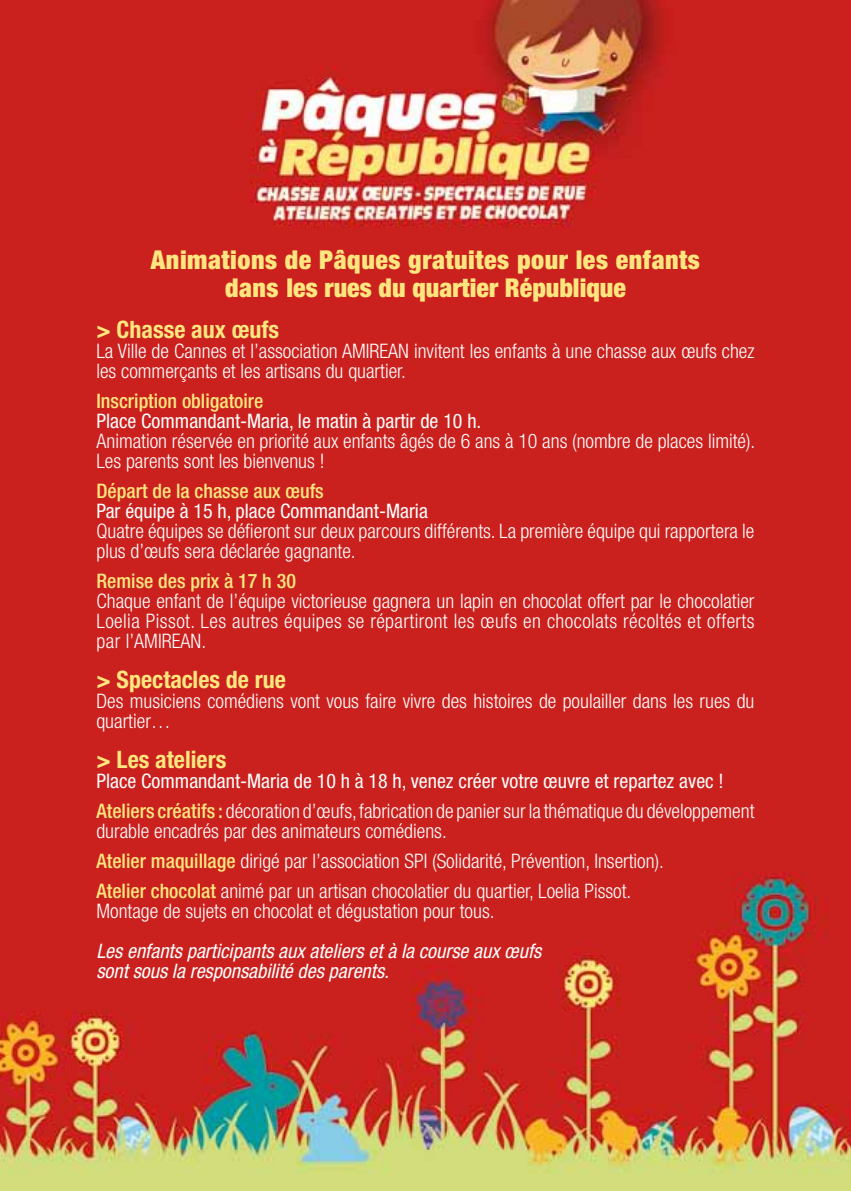
<style>
.page{position:relative;width:851px;height:1191px;background:#fff}
.page>*{position:absolute;margin:0;border:0;box-sizing:border-box;transform-origin:0 0}
.t1{font:900 condensed 26px/27.4px "Helvetica Neue LT Std";letter-spacing:.02em;color:#ffe67e;text-align:center}
.t2{font:700 condensed 24px "Helvetica Neue LT Std";color:#ffe67e}
.t3{font:300 condensed 20px/20px "Helvetica Neue LT Std";color:#fff}
.t4{font:condensed 20px/30px "Helvetica Neue LT Std";color:#fff}
.t5{font:italic condensed 20px/20px "Helvetica Neue LT Std";color:#fff}
.t6{font:500 condensed 20px "Helvetica Neue LT Std";color:#ffe67e}
.s1{font-weight:500;color:#ffe67e}
.s2{font-weight:300}
</style>
<div class="page">
<img style="left:0;top:0;width:850px;height:1191px">
<h1 class="t1" style="left:151px;top:246px;width:550px">Animations de Pâques gratuites pour les enfants dans les rues du quartier République</h1>
<p class="t2" style="left:96px;top:315px;width:184px">&gt; Chasse aux œufs</p>
<p class="t3" style="left:96px;top:341px;width:659px">La Ville de Cannes et l’association AMIREAN invitent les enfants à une chasse aux œufs chez les commerçants et les artisans du quartier.</p>
<p class="t6" style="left:96px;top:389px;width:168px">Inscription obligatoire</p>
<p class="t4" style="left:96px;top:406px;width:386px">place Commandant-Maria, le matin à partir de 10 h.</p>
<p class="t3" style="left:96px;top:431px;width:660px">Animation réservée en priorité aux enfants âgés de 6 ans à 10 ans (nombre de places limité).<br>Les parents sont les bienvenus !</p>
<p class="t6" style="left:96px;top:479px;width:229px">Départ de la chasse aux œufs</p>
<p class="t4" style="left:96px;top:496px;width:333px">Par équipe à 15 h, place Commandant-Maria</p>
<p class="t3" style="left:96px;top:521px;width:659px">Quatre équipes se défieront sur deux parcours différents. La première équipe qui rapportera le plus d’œufs sera déclarée gagnante.</p>
<p class="t6" style="left:96px;top:569px;width:201px">Remise des prix à 17 h 30</p>
<p class="t3" style="left:96px;top:591px;width:659px;text-align:justify">Chaque enfant de l’équipe victorieuse gagnera un lapin en chocolat offert par le chocolatier Loelia Pissot. Les autres équipes se répartiront les œufs en chocolats récoltés et offerts par l’AMIREAN.</p>
<p class="t2" style="left:96px;top:665px;width:191px">&gt; Spectacles de rue</p>
<p class="t3" style="left:96px;top:691px;width:659px">Des musiciens comédiens vont vous faire vivre des histoires de poulailler dans les rues du quartier…</p>
<p class="t2" style="left:96px;top:745px;width:131px">&gt; Les ateliers</p>
<p class="t4" style="left:96px;top:766px;width:659px">Place Commandant-Maria de 10 h à 18 h, venez créer votre œuvre et repartez avec !<br><span class="s1">Ateliers créatifs :</span> <span class="s2">décoration d’œufs, fabrication de panier sur la thématique du développement</span></p>
<p class="t3" style="left:96px;top:816px;width:569px;line-height:30px">durable encadrés par des animateurs comédiens.<br><span class="s1">Atelier maquillage</span> dirigé par l’association SPI (Solidarité, Prévention, Insertion).<br><span class="s1">Atelier chocolat</span> animé par un artisan chocolatier du quartier, Loelia Pissot.</p>
<p class="t3" style="left:96px;top:901px;width:399px">Montage de sujets en chocolat et dégustation pour tous.</p>
<p class="t5" style="left:96px;top:941px;width:446px">Les enfants participants aux ateliers et à la course aux œufs sont sous la responsabilité des parents.</p>
</div>
